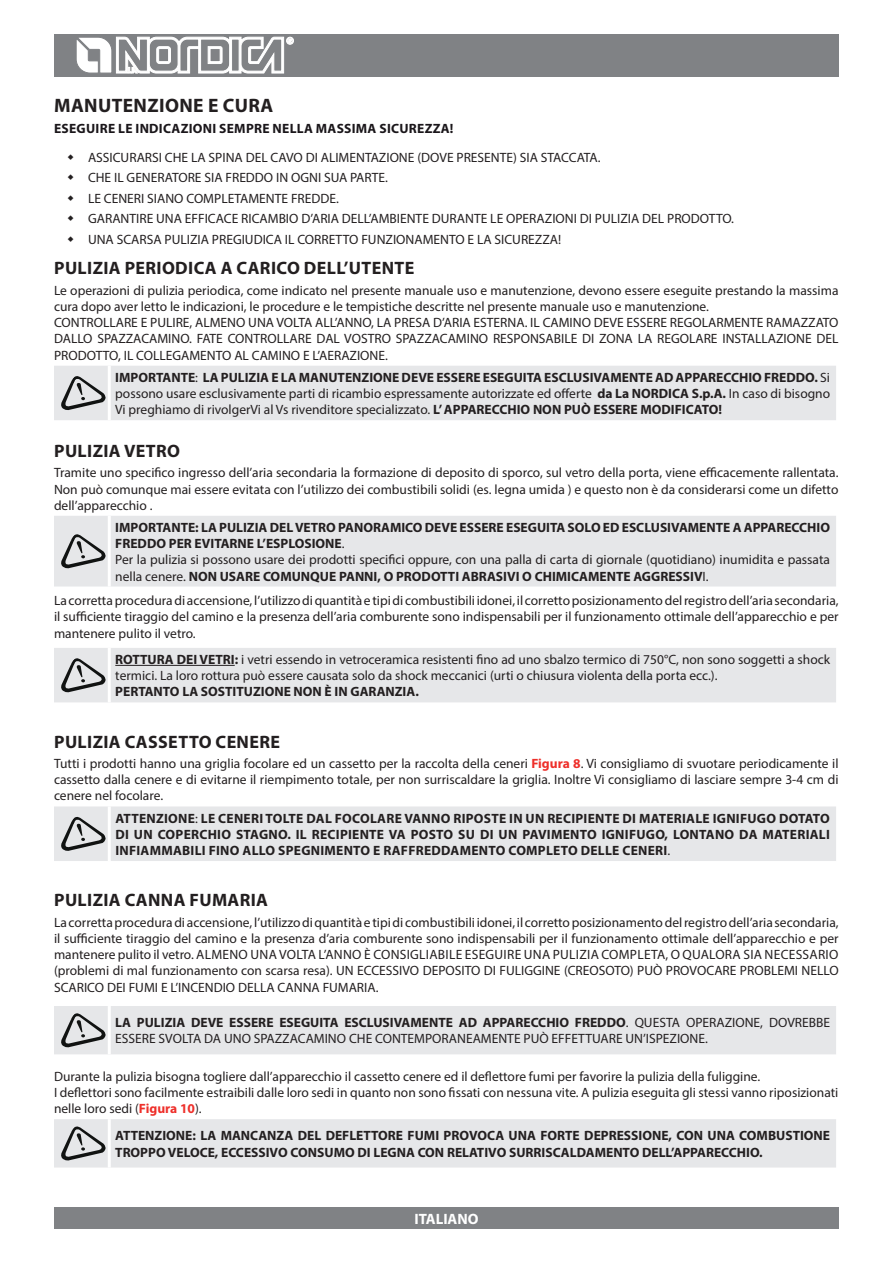
<style>
.page{position:relative;width:893px;height:1263px;background:#fff}
.page>*{position:absolute;margin:0;border:0;box-sizing:border-box;transform-origin:0 0}
.t1{font:700 19.5px "Myriad Pro";letter-spacing:.02em;color:#231f20}
.t2{font:700 18px "Myriad Pro";letter-spacing:.02em;color:#231f20}
.t3{font:700 15px "Myriad Pro";color:#fff}
.t4{font:13.5px/16.2px "Myriad Pro";color:#231f20}
.t5{font:700 13.5px/16.2px "Myriad Pro";color:#231f20}
.t6{font:700 13.5px "Myriad Pro";letter-spacing:.02em;color:#231f20}
.t7{font:700 13.5px "Myriad Pro";letter-spacing:.02em;color:#1a161a}
.s1{font-weight:700}
.s2{font-weight:400}
.s3{font-weight:700;color:#ee2f2a}
</style>
<div class="page">
<div style="left:54px;top:34px;width:785px;height:43px;background:#808285"></div>
<div style="left:54px;top:1208px;width:785px;height:21px;background:#808285"></div>
<div style="left:286px;top:37px;width:8px;height:7px;border:1px solid #fff;border-radius:50%"></div>
<svg style="left:76px;top:37px;width:217px;height:37px"></svg>
<div style="left:54px;top:366px;width:782px;height:54px;background:#e6e7e9"></div>
<div style="left:54px;top:516px;width:782px;height:70px;background:#e6e7e9"></div>
<hr style="left:108px;top:516px;width:3px;height:70px;background:#fff">
<svg style="left:60px;top:533px;width:46px;height:36px;background:#b2b3b5"></svg>
<div style="left:54px;top:648px;width:782px;height:54px;background:#e6e7e9"></div>
<hr style="left:115px;top:665px;width:120px;height:1px;background:#231f20">
<div style="left:54px;top:806px;width:782px;height:55px;background:#e6e7e9"></div>
<div style="left:54px;top:1006px;width:782px;height:48px;background:#e6e7e9"></div>
<div style="left:54px;top:1119px;width:782px;height:48px;background:#e6e7e9"></div>
<h1 class="t1" style="left:54px;top:93px;width:221px">MANUTENZIONE E CURA</h1>
<p class="t7" style="left:54px;top:120px;width:40px">ESEGUIRE</p>
<p class="t7" style="left:118px;top:120px;width:49px">LE INDICAZIONI</p>
<p class="t7" style="left:219px;top:120px;width:142px">SEMPRE NELLA MASSIMA</p>
<p class="t7" style="left:379px;top:120px;width:17px">SICUREZZA</p>
<p class="t7" style="left:450px;top:120px;width:5px">!</p>
<p class="t4" style="left:88px;top:147px;width:648px;line-height:20.4px">ASSICURARSI CHE LA SPINA DEL CAVO DI ALIMENTAZIONE (DOVE PRESENTE) SIA STACCATA.<br>CHE IL GENERATORE SIA FREDDO IN OGNI SUA PARTE.<br>LE CENERI SIANO COMPLETAMENTE FREDDE.<br>GARANTIRE UNA EFFICACE RICAMBIO D’ARIA DELL’AMBIENTE DURANTE LE OPERAZIONI DI PULIZIA DEL PRODOTTO.<br>UNA SCARSA PULIZIA PREGIUDICA IL CORRETTO FUNZIONAMENTO E LA SICUREZZA!</p>
<h2 class="t2" style="left:54px;top:257px;width:42px">PULIZIA</h2>
<h2 class="t2" style="left:125px;top:257px;width:22px">PERIO</h2>
<h2 class="t2" style="left:175px;top:257px;width:23px">DICA</h2>
<h2 class="t2" style="left:221px;top:257px;width:28px">A CARICO</h2>
<h2 class="t2" style="left:304px;top:257px;width:57px">DELL’UTENTE</h2>
<p class="t4" style="left:54px;top:282px;width:786px">Le operazioni di pulizia periodica, come indicato nel presente manuale uso e manutenzione, devono essere eseguite prestando la massima cura dopo aver letto le indicazioni, le procedure e le tempistiche descritte nel presente manuale uso e manutenzione.<br>CONTROLLARE E PULIRE, ALMENO UNA VOLTA ALL’ANNO, LA PRESA D’ARIA ESTERNA. IL CAMINO DEVE ESSERE REGOLARMENTE RAMAZZATO DALLO SPAZZACAMINO. FATE CONTROLLARE DAL VOSTRO SPAZZACAMINO RESPONSABILE DI ZONA LA REGOLARE INSTALLAZIONE DEL PRODOTTO, IL COLLEGAMENTO AL CAMINO E L’AERAZIONE.</p>
<p class="t4" style="left:115px;top:369px;width:716px;text-align:justify"><span class="s1">IMPORTANTE</span>: <span class="s1">LA PULIZIA E LA MANUTENZIONE DEVE ESSERE ESEGUITA ESCLUSIVAMENTE AD APPARECCHIO FREDDO.</span> Si possono usare esclusivamente parti di ricambio espressamente autorizzate ed offerte <span class="s1">DA LA NORDICA S.P.A.</span> In caso di bisogno Vi preghiamo di rivolgerVi al Vs rivenditore specializzato. <span class="s1">L’ APPARECCHIO NON PUÒ ESSERE MODIFICATO!</span></p>
<h2 class="t2" style="left:54px;top:439px;width:127px">PULIZIA VETRO</h2>
<p class="t4" style="left:54px;top:464px;width:786px;text-align:justify">Tramite uno specifico ingresso dell’aria secondaria la formazione di deposito di sporco, sul vetro della porta, viene efficacemente rallentata.<br>Non può comunque mai essere evitata con l’utilizzo dei combustibili solidi (es. legna umida ) e questo non è da considerarsi come un difetto dell’apparecchio .</p>
<p class="t5" style="left:115px;top:519px;width:716px">IMPORTANTE: LA PULIZIA DEL VETRO PANORAMICO DEVE ESSERE ESEGUITA SOLO ED ESCLUSIVAMENTE A APPARECCHIO FREDDO PER EVITARNE L’ESPLOSIONE<span class="s2">.<br>Per la pulizia si possono usare dei prodotti specifici oppure, con una palla di carta di giornale (quotidiano) inumidita e passata nella cenere.</span> NON USARE COMUNQUE PANNI, O PRODOTTI ABRASIVI O CHIMICAMENTE AGGRESSIV<span class="s2">I.</span></p>
<p class="t4" style="left:54px;top:592px;width:786px;text-align:justify">La corretta procedura di accensione, l’utilizzo di quantità e tipi di combustibili idonei, il corretto posizionamento del registro dell’aria secondaria, il sufficiente tiraggio del camino e la presenza dell’aria comburente sono indispensabili per il funzionamento ottimale dell’apparecchio e per mantenere pulito il vetro.</p>
<p class="t4" style="left:115px;top:651px;width:716px"><span class="s1">ROTTURA DEI VETRI:</span> i vetri essendo in vetroceramica resistenti fino ad uno sbalzo termico di 750°C, non sono soggetti a shock termici. La loro rottura può essere causata solo da shock meccanici (urti o chiusura violenta della porta ecc.).</p>
<p class="t5" style="left:115px;top:683px;width:305px">PERTANTO LA SOSTITUZIONE NON È IN GARANZIA.</p>
<h2 class="t2" style="left:54px;top:730px;width:227px">PULIZIA CASSETTO CENERE</h2>
<p class="t4" style="left:54px;top:755px;width:786px;text-align:justify">Tutti i prodotti hanno una griglia focolare ed un cassetto per la raccolta della ceneri <span class="s3">FIGURA 8</span>. Vi consigliamo di svuotare periodicamente il cassetto dalla cenere e di evitarne il riempimento totale, per non surriscaldare la griglia. Inoltre Vi consigliamo di lasciare sempre 3-4 cm di cenere nel focolare.</p>
<p class="t6" style="left:115px;top:809px;width:112px">ATTENZIONE<span class="s2">:</span> LE CENERI</p>
<p class="t5" style="left:266px;top:809px;width:79px">TO LTE DAL FOCO</p>
<p class="t5" style="left:370px;top:809px;width:17px">LARE</p>
<p class="t5" style="left:404px;top:809px;width:11px">VANNO</p>
<p class="t5" style="left:453px;top:809px;width:102px">RIPOSTE IN UN RECI</p>
<p class="t5" style="left:575px;top:809px;width:17px">PIENTE</p>
<p class="t5" style="left:623px;top:809px;width:26px">DI MATERIA</p>
<p class="t5" style="left:695px;top:809px;width:40px">LE IGNIFU</p>
<p class="t5" style="left:757px;top:809px;width:41px">GO DOTATO</p>
<p class="t5" style="left:115px;top:826px;width:77px">DIUN COPERCHIO</p>
<p class="t5" style="left:236px;top:826px;width:84px">STAGNO. IL RECI</p>
<p class="t5" style="left:340px;top:826px;width:17px">PIENTE</p>
<p class="t6" style="left:389px;top:825px;width:151px">VA POSTO SU DI UN PAVIMENTO</p>
<p class="t5" style="left:602px;top:826px;width:22px">IGNIFU</p>
<p class="t5" style="left:646px;top:826px;width:44px">GO, LONTANO</p>
<p class="t5" style="left:739px;top:826px;width:33px">DA MATERIA</p>
<p class="t5" style="left:819px;top:826px;width:11px">LI</p>
<p class="t5" style="left:115px;top:842px;width:9px">INFIAMMABI</p>
<p class="t5" style="left:195px;top:842px;width:23px">LI FINO</p>
<p class="t6" style="left:243px;top:842px;width:78px">ALLO SPEGNIMENTO</p>
<p class="t5" style="left:373px;top:842px;width:19px">E RAFFRE</p>
<p class="t5" style="left:431px;top:842px;width:30px">DDAMENTO</p>
<p class="t5" style="left:508px;top:842px;width:11px">COM</p>
<p class="t5" style="left:538px;top:842px;width:24px">PLETO</p>
<p class="t5" style="left:581px;top:842px;width:50px">DELLE CENERI</p>
<p class="t4" style="left:668px;top:842px;width:4px">.</p>
<h2 class="t2" style="left:54px;top:888px;width:215px">PULIZIA CANNA FUMARIA</h2>
<p class="t4" style="left:54px;top:914px;width:786px;text-align:justify">La corretta procedura di accensione, l’utilizzo di quantità e tipi di combustibili idonei, il corretto posizionamento del registro dell’aria secondaria, il sufficiente tiraggio del camino e la presenza d’aria comburente sono indispensabili per il funzionamento ottimale dell’apparecchio e per mantenere pulito il vetro. Almeno</p>
<p class="t4" style="left:250px;top:946px;width:10px">una</p>
<p class="t4" style="left:279px;top:946px;width:9px">volta</p>
<p class="t4" style="left:319px;top:946px;width:17px">l’anno</p>
<p class="t4" style="left:364px;top:946px;width:17px">è consigliabile</p>
<p class="t4" style="left:465px;top:946px;width:8px">eseguire</p>
<p class="t4" style="left:524px;top:946px;width:10px">una</p>
<p class="t4" style="left:553px;top:946px;width:8px">pulizia</p>
<p class="t4" style="left:601px;top:946px;width:9px">completa</p>
<p class="t4" style="left:666px;top:946px;width:36px">, o qualora</p>
<p class="t4" style="left:54px;top:946px;width:786px;text-indent:689px">sia necessario<br>(problemi di mal funzionamento con scarsa resa). UN ECCESSIVO DEPOSITO DI FULIGGINE (CREOSOTO) PUÒ PROVOCARE PROBLEMI NELLO<br>SCARICO DEI FUMI E L’INCENDIO DELLA CANNA FUMARIA.</p>
<p class="t4" style="left:115px;top:1014px;width:716px"><span class="s1">LA PULIZIA DEVE ESSERE ESEGUITA ESCLUSIVAMENTE AD APPARECCHIO FREDDO</span>. QUESTA OPERAZIONE, DOVREBBE<br>ESSERE SVOLTA DA UNO SPAZZACAMINO CHE CONTEMPORANEAMENTE PUÒ EFFETTUARE UN’ISPEZIONE.</p>
<p class="t4" style="left:54px;top:1068px;width:786px">Durante la pulizia bisogna togliere dall’apparecchio il cassetto cenere ed il deflettore fumi per favorire la pulizia della fuliggine.<br>I deflettori sono facilmente estraibili dalle loro sedi in quanto non sono fissati con nessuna vite. A pulizia eseguita gli stessi vanno riposizionati nelle loro sedi (<span class="s3">FIGURA 10</span>).</p>
<p class="t5" style="left:115px;top:1127px;width:716px">ATTENZIONE: LA MANCANZA DEL DEFLETTORE FUMI PROVOCA UNA FORTE DEPRESSIONE, CON UNA COMBUSTIONE<br>TROPPO VELOCE, ECCESSIVO CONSUMO DI LEGNA CON RELATIVO SURRISCALDAMENTO DELL’APPARECCHIO.</p>
<p class="t3" style="left:414px;top:1209px;width:66px">ITALIANO</p>
</div>
